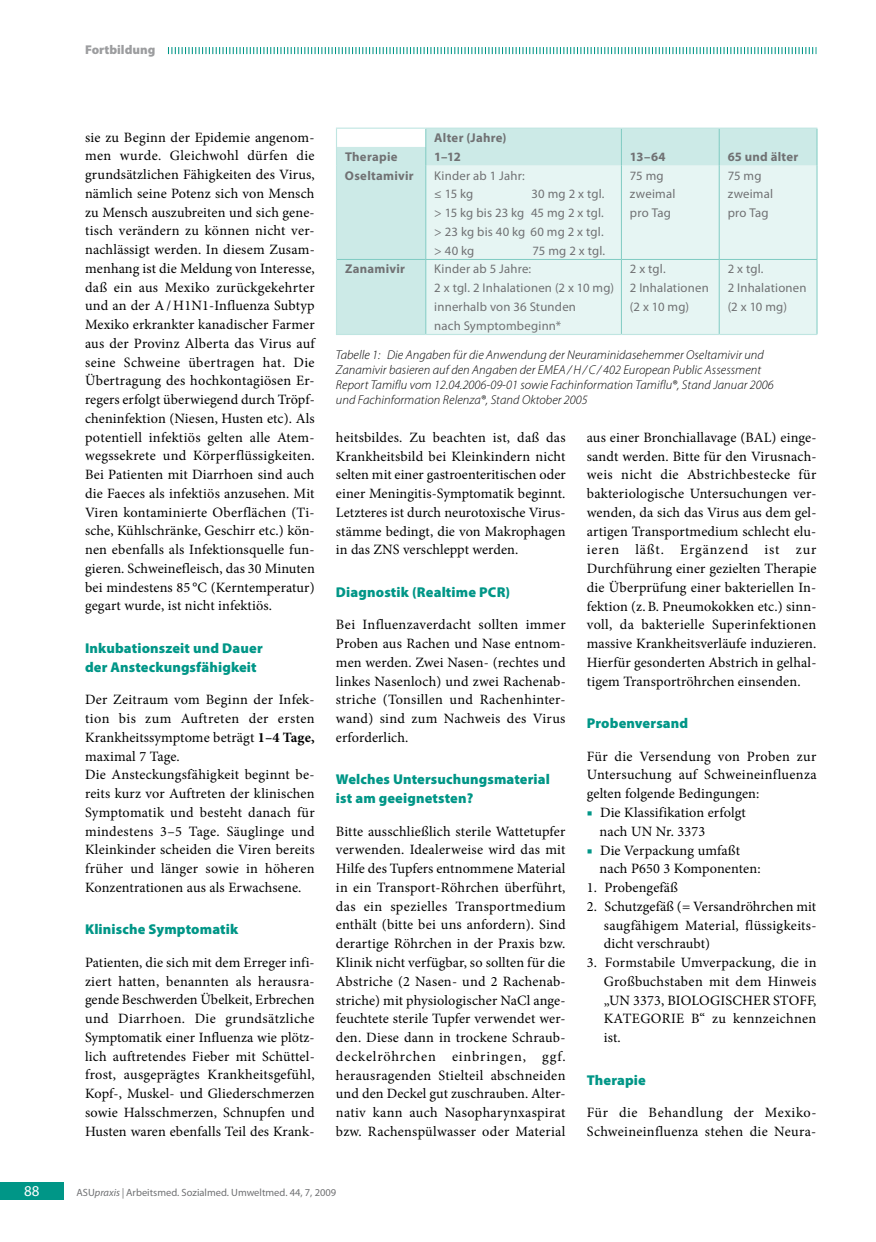
<style>
.page{position:relative;width:876px;height:1242px;background:#fff}
.page>*{position:absolute;margin:0;border:0;box-sizing:border-box;transform-origin:0 0}
.t1{font:15px "Myriad Pro";color:#fff}
.t2{font:14.25px/18.8px "Minion Pro";letter-spacing:.015em;color:#000;text-align:justify}
.t3{font:900 14.25px/18.8px "Myriad Pro";letter-spacing:.01em;color:#009687}
.t4{font:italic 300 12.75px/15px "Myriad Pro";letter-spacing:.005em;color:#000}
.t5{font:12.75px/18.8px "Myriad Pro";letter-spacing:.015em;color:#707173}
.t6{font:700 12.75px "Myriad Pro";letter-spacing:.02em;color:#707173}
.t7{font:900 12.75px "Myriad Pro";color:#9c9d9f}
.t8{font:10.5px "Myriad Pro";color:#707173}
.s1{font-weight:700}
.s2{font-style:italic;color:#009687}
.s3{font-style:italic}
</style>
<div class="page">
<div style="left:0;top:1182px;width:64px;height:17px;background:#009687"></div>
<div style="left:337px;top:129px;width:480px;height:205px;background:#cceae7"></div>
<div style="left:426px;top:166px;width:391px;height:168px;background:#e6f5f3"></div>
<svg style="left:425px;top:129px;width:1px;height:37px"></svg>
<svg style="left:621px;top:129px;width:1px;height:37px"></svg>
<svg style="left:719px;top:129px;width:1px;height:37px"></svg>
<svg style="left:817px;top:129px;width:1px;height:37px"></svg>
<hr style="left:425px;top:166px;width:1px;height:93px;background:#80cbc3">
<hr style="left:621px;top:166px;width:1px;height:93px;background:#80cbc3">
<hr style="left:719px;top:166px;width:1px;height:93px;background:#80cbc3">
<hr style="left:817px;top:166px;width:1px;height:93px;background:#80cbc3">
<hr style="left:425px;top:260px;width:1px;height:74px;background:#80cbc3">
<hr style="left:621px;top:260px;width:1px;height:74px;background:#80cbc3">
<hr style="left:719px;top:260px;width:1px;height:74px;background:#80cbc3">
<hr style="left:817px;top:260px;width:1px;height:74px;background:#80cbc3">
<svg style="left:336px;top:129px;width:1px;height:37px"></svg>
<hr style="left:336px;top:166px;width:1px;height:93px;background:#bfe5e1">
<hr style="left:336px;top:259px;width:1px;height:75px;background:#bfe5e1">
<hr style="left:336px;top:128px;width:90px;height:1px;background:#bfe5e1">
<hr style="left:426px;top:128px;width:195px;height:1px;background:#bfe5e1">
<hr style="left:621px;top:128px;width:98px;height:1px;background:#bfe5e1">
<hr style="left:719px;top:128px;width:98px;height:1px;background:#bfe5e1">
<hr style="left:337px;top:259px;width:89px;height:1px;background:#80cbc3">
<hr style="left:426px;top:259px;width:195px;height:1px;background:#80cbc3">
<hr style="left:621px;top:259px;width:98px;height:1px;background:#80cbc3">
<hr style="left:719px;top:259px;width:98px;height:1px;background:#80cbc3">
<hr style="left:336px;top:334px;width:90px;height:1px;background:#bfe5e1">
<hr style="left:426px;top:334px;width:195px;height:1px;background:#bfe5e1">
<hr style="left:621px;top:334px;width:98px;height:1px;background:#bfe5e1">
<hr style="left:719px;top:334px;width:98px;height:1px;background:#bfe5e1">
<svg style="left:168px;top:47px;width:648px;height:7px"></svg>
<p class="t7" style="left:85px;top:41px;width:72px">Fortbildung</p>
<p class="t2" style="left:85px;top:128px;width:231px">sie zu Beginn der Epidemie angenom&shy;men wurde. Gleichwohl dürfen die grundsätzlichen Fähigkeiten des Virus, nämlich seine Potenz sich von Mensch zu Mensch auszubreiten und sich gene&shy;tisch verändern zu können nicht ver&shy;nachlässigt werden. In diesem Zusam&shy;menhang ist die Meldung von Interesse, daß ein aus Mexiko zurückgekehrter und an der A/H1N1-Influenza Subtyp Mexiko erkrankter kanadischer Farmer aus der Provinz Alberta das Virus auf seine Schweine übertragen hat. Die Übertragung des hochkontagiösen Er&shy;regers erfolgt überwiegend durch Tröpf&shy;cheninfektion (Niesen, Husten etc). Als potentiell infektiös gelten alle Atem&shy;wegssekrete und Körperflüssigkeiten.<br>Bei Patienten mit Diarrhoen sind auch die Faeces als infektiös anzusehen. Mit Viren kontaminierte Oberflächen (Ti&shy;sche, Kühlschränke, Geschirr etc.) kön&shy;nen ebenfalls als Infektionsquelle fun&shy;gieren. Schweinefleisch, das 30 Minuten bei mindestens 85 °C (Kerntemperatur) gegart wurde, ist nicht infektiös.</p>
<p class="t3" style="left:85px;top:638px;width:179px">Inkubationszeit und Dauer der Ansteckungsfähigkeit</p>
<p class="t2" style="left:85px;top:690px;width:231px;text-align:left">Der Zeitraum vom Beginn der Infek&shy;tion bis zum Auftreten der ersten Krankheitssymptome beträgt <span class="s1">1–4 Tage, </span>maximal 7 Tage.<br>Die Ansteckungsfähigkeit beginnt be&shy;reits kurz vor Auftreten der klinischen Symptomatik und besteht danach für mindestens 3–5 Tage. Säuglinge und Kleinkinder scheiden die Viren bereits früher und länger sowie in höheren Konzentrationen aus als Erwachsene.</p>
<p class="t3" style="left:85px;top:919px;width:155px">Klinische Symptomatik</p>
<p class="t2" style="left:85px;top:953px;width:231px">Patienten, die sich mit dem Erreger infi&shy;ziert hatten, benannten als herausra&shy;gende Beschwerden Übelkeit, Erbrechen und Diarrhoen. Die grundsätzliche Symptomatik einer Influenza wie plötz&shy;lich auftretendes Fieber mit Schüttel&shy;frost, ausgeprägtes Krankheitsgefühl, Kopf-, Muskel- und Gliederschmerzen sowie Halsschmerzen, Schnupfen und Husten waren ebenfalls Teil des Krank-</p>
<p class="t6" style="left:434px;top:129px;width:74px">Alter (Jahre)</p>
<p class="t6" style="left:345px;top:148px;width:54px">Therapie</p>
<p class="t6" style="left:434px;top:148px;width:28px">1–12</p>
<p class="t6" style="left:630px;top:148px;width:37px">13–64</p>
<p class="t6" style="left:728px;top:148px;width:72px">65 und älter</p>
<p class="t6" style="left:345px;top:167px;width:70px">Oseltamivir</p>
<p class="t5" style="left:434px;top:166px;width:92px">Kinder ab 1 Jahr: ≤ 15 kg</p>
<p class="t5" style="left:630px;top:166px;width:47px">75 mg zweimal pro Tag</p>
<p class="t5" style="left:728px;top:166px;width:47px">75 mg zweimal pro Tag</p>
<p class="t5" style="left:434px;top:184px;width:172px;text-align:justify;text-indent:97px">30 mg 2 x tgl. &gt; 15 kg bis 23 kg 45 mg 2 x tgl. &gt; 23 kg bis 40 kg 60 mg 2 x tgl. &gt; 40 kg</p>
<p class="t5" style="left:533px;top:241px;width:74px">75 mg 2 x tgl.</p>
<p class="t6" style="left:345px;top:261px;width:62px">Zanamivir</p>
<p class="t5" style="left:434px;top:259px;width:181px">Kinder ab 5 Jahre:<br>2 x tgl. 2 Inhalationen (2 x 10 mg) innerhalb von 36 Stunden<br>nach Symptombeginn*</p>
<p class="t5" style="left:630px;top:259px;width:80px">2 x tgl.<br>2 Inhalationen (2 x 10 mg)</p>
<p class="t5" style="left:728px;top:259px;width:80px">2 x tgl.<br>2 Inhalationen (2 x 10 mg)</p>
<p class="t4" style="left:336px;top:347px;width:439px">Tabelle 1: Die Angaben für die Anwendung der Neuraminidasehemmer Oseltamivir und Zanamivir basieren auf den Angaben der EMEA /H/ C / 402 European Public Assessment Report Tamiflu vom 12.04.2006-09-01 sowie Fachinformation Tamiflu®, Stand Januar 2006 und Fachinformation Relenza®, Stand Oktober 2005</p>
<p class="t2" style="left:336px;top:428px;width:231px">heitsbildes. Zu beachten ist, daß das Krankheitsbild bei Kleinkindern nicht selten mit einer gastroenteritischen oder einer Meningitis-Symptomatik beginnt.<br>Letzteres ist durch neurotoxische Virus&shy;stämme bedingt, die von Makrophagen in das ZNS verschleppt werden.</p>
<p class="t3" style="left:336px;top:582px;width:176px">Diagnostik (Realtime PCR)</p>
<p class="t2" style="left:336px;top:615px;width:231px">Bei Influenzaverdacht sollten immer Proben aus Rachen und Nase entnom&shy;men werden. Zwei Nasen- (rechtes und linkes Nasenloch) und zwei Rachenab&shy;striche (Tonsillen und Rachenhinter&shy;wand) sind zum Nachweis des Virus erforderlich.</p>
<p class="t3" style="left:336px;top:769px;width:216px">Welches Untersuchungsmaterial ist am geeignetsten?</p>
<p class="t2" style="left:336px;top:822px;width:231px;text-align:left">Bitte ausschließlich sterile Wattetupfer verwenden. Idealerweise wird das mit Hilfe des Tupfers entnommene Material in ein Transport-Röhrchen überführt, das ein spezielles Transportmedium enthält (bitte bei uns anfordern). Sind derartige Röhrchen in der Praxis bzw.<br>Klinik nicht verfügbar, so sollten für die Abstriche (2 Nasen- und 2 Rachenab&shy;striche) mit physiologischer NaCl ange&shy;feuchtete sterile Tupfer verwendet wer&shy;den. Diese dann in trockene Schraub&shy;deckelröhrchen einbringen, ggf. herausragenden Stielteil abschneiden und den Deckel gut zuschrauben. Alter&shy;nativ kann auch Nasopharynxaspirat bzw. Rachenspülwasser oder Material</p>
<p class="t2" style="left:587px;top:428px;width:231px">aus einer Bronchiallavage (BAL) einge&shy;sandt werden. Bitte für den Virusnach&shy;weis nicht die Abstrichbestecke für bakteriologische Untersuchungen ver&shy;wenden, da sich das Virus aus dem gel&shy;artigen Transportmedium schlecht elu&shy;ieren läßt. Ergänzend ist zur Durchführung einer gezielten Therapie die Überprüfung einer bakteriellen In&shy;fektion (z.B. Pneumokokken etc.) sinn&shy;voll, da bakterielle Superinfektionen massive Krankheitsverläufe induzieren.<br>Hierfür gesonderten Abstrich in gelhal&shy;tigem Transportröhrchen einsenden.</p>
<p class="t3" style="left:587px;top:713px;width:103px">Probenversand</p>
<p class="t2" style="left:587px;top:747px;width:231px">Für die Versendung von Proben zur Untersuchung auf Schweineinfluenza gelten folgende Bedingungen:</p>
<p class="t2" style="left:600px;top:803px;width:148px;text-indent:-13px"><span class="s2">■</span> Die Klassifikation erfolgt nach UN Nr. 3373</p>
<p class="t2" style="left:600px;top:840px;width:163px;text-indent:-13px"><span class="s2">■</span> Die Verpackung umfaßt nach P650 3 Komponenten:</p>
<p class="t2" style="left:587px;top:878px;width:93px">1. Probengefäß</p>
<p class="t2" style="left:604px;top:897px;width:214px;text-indent:-17px">2. Schutzgefäß (= Versandröhrchen mit saugfähigem Material, flüssigkeits&shy;dicht verschraubt)</p>
<p class="t2" style="left:604px;top:953px;width:214px;text-indent:-17px">3. Formstabile Umverpackung, die in Großbuchstaben mit dem Hinweis „UN 3373, BIOLOGISCHER STOFF, KATEGORIE B“ zu kennzeichnen ist.</p>
<p class="t3" style="left:587px;top:1070px;width:61px">Therapie</p>
<p class="t2" style="left:587px;top:1103px;width:231px">Für die Behandlung der Mexiko-<br>Schweineinfluenza stehen die Neura-</p>
<p class="t1" style="left:24px;top:1181px;width:17px">88</p>
<p class="t8" style="left:77px;top:1186px;width:261px">ASU<span class="s3">praxis |</span> Arbeitsmed. Sozialmed. Umweltmed. 44, 7, 2009</p>
</div>
